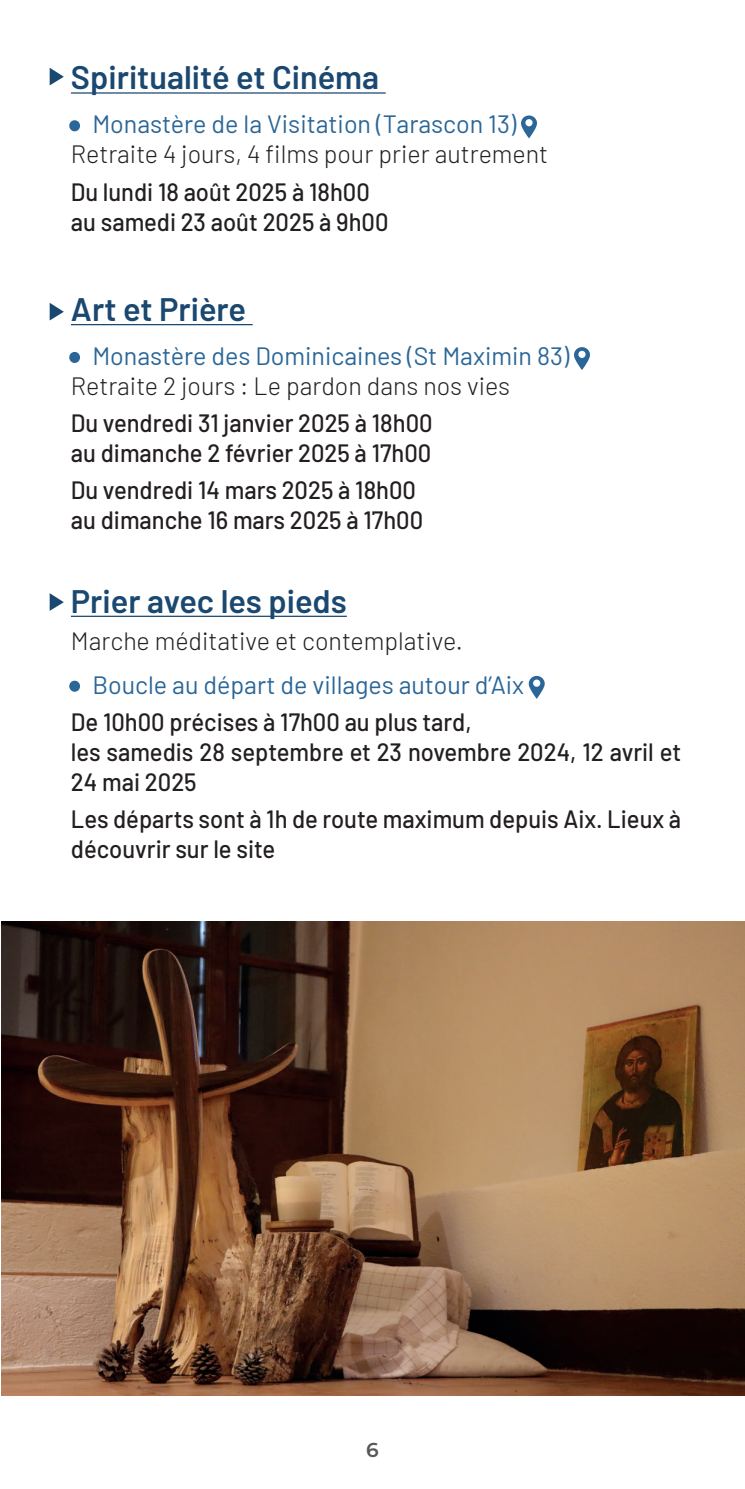
<style>
.page{position:relative;width:745px;height:1489px;background:#fff}
.page>*{position:absolute;margin:0;border:0;box-sizing:border-box;transform-origin:0 0}
.t1{font:600 32.5px "Barlow";color:#1b4870}
.t2{font:500 25px/30px "Barlow";color:#231f20;scale:.95 1}
.t3{font:25px/30px "Barlow";color:#2a6697}
.t4{font:300 25px/30px "Barlow";color:#231f20}
.t5{font:600 20px "Montserrat";color:#57585a}
.s1{font-weight:500;color:#2a6697}
.s2{font-weight:400;color:#2a6697}
.s3{font-weight:500}
.s4{font-weight:300;color:#231f20}
</style>
<div class="page">
<svg style="left:50px;top:68px;width:14px;height:17px"></svg>
<svg style="left:50px;top:593px;width:14px;height:18px"></svg>
<svg style="left:50px;top:303px;width:14px;height:17px"></svg>
<hr style="left:71px;top:92px;width:314px;height:2px;background:#1b4870">
<hr style="left:71px;top:324px;width:181px;height:1px;background:#1b4870">
<hr style="left:71px;top:615px;width:275px;height:2px;background:#1b4870">
<svg style="left:521px;top:115px;width:16px;height:23px"></svg>
<svg style="left:574px;top:347px;width:16px;height:23px"></svg>
<svg style="left:528px;top:675px;width:17px;height:23px"></svg>
<img style="left:2px;top:921px;width:742px;height:474px">
<h1 class="t1" style="left:71px;top:54px;width:309px">Spiritualité et Cinéma</h1>
<p class="t4" style="left:71px;top:108px;width:478px"><span class="s1">∙</span> <span class="s2">Monastère de la Visitation (Tarascon 13)<br></span>Retraite 4 jours, 4 films pour prier autrement</p>
<p class="t2" style="left:71px;top:174px;width:335px">Du lundi 18 août 2025 à 18h00 au samedi 23 août 2025 à 9h00</p>
<h1 class="t1" style="left:71px;top:285px;width:177px">Art et Prière</h1>
<p class="t3" style="left:71px;top:339px;width:499px"><span class="s3">∙</span> Monastère des Dominicaines (St Maximin 83)<br><span class="s4">Retraite 2 jours : Le pardon dans nos vies</span></p>
<p class="t2" style="left:71px;top:406px;width:382px">Du vendredi 31 janvier 2025 à 18h00 au dimanche 2 février 2025 à 17h00</p>
<p class="t2" style="left:71px;top:473px;width:372px">Du vendredi 14 mars 2025 à 18h00 au dimanche 16 mars 2025 à 17h00</p>
<h1 class="t1" style="left:71px;top:577px;width:277px">Prier avec les pieds</h1>
<p class="t3" style="left:71px;top:616px;width:454px;line-height:44.2px"><span class="s4">Marche méditative et contemplative.<br></span><span class="s3">∙</span> Boucle au départ de villages autour d’Aix</p>
<p class="t2" style="left:71px;top:705px;width:643px">De 10h00 précises à 17h00 au plus tard,<br>les samedis 28 septembre et 23 novembre 2024, 12 avril et<br>24 mai 2025</p>
<p class="t2" style="left:71px;top:802px;width:643px">Les départs sont à 1h de route maximum depuis Aix. Lieux à découvrir sur le site</p>
<p class="t5" style="left:366px;top:1435px;width:14px">6</p>
</div>
